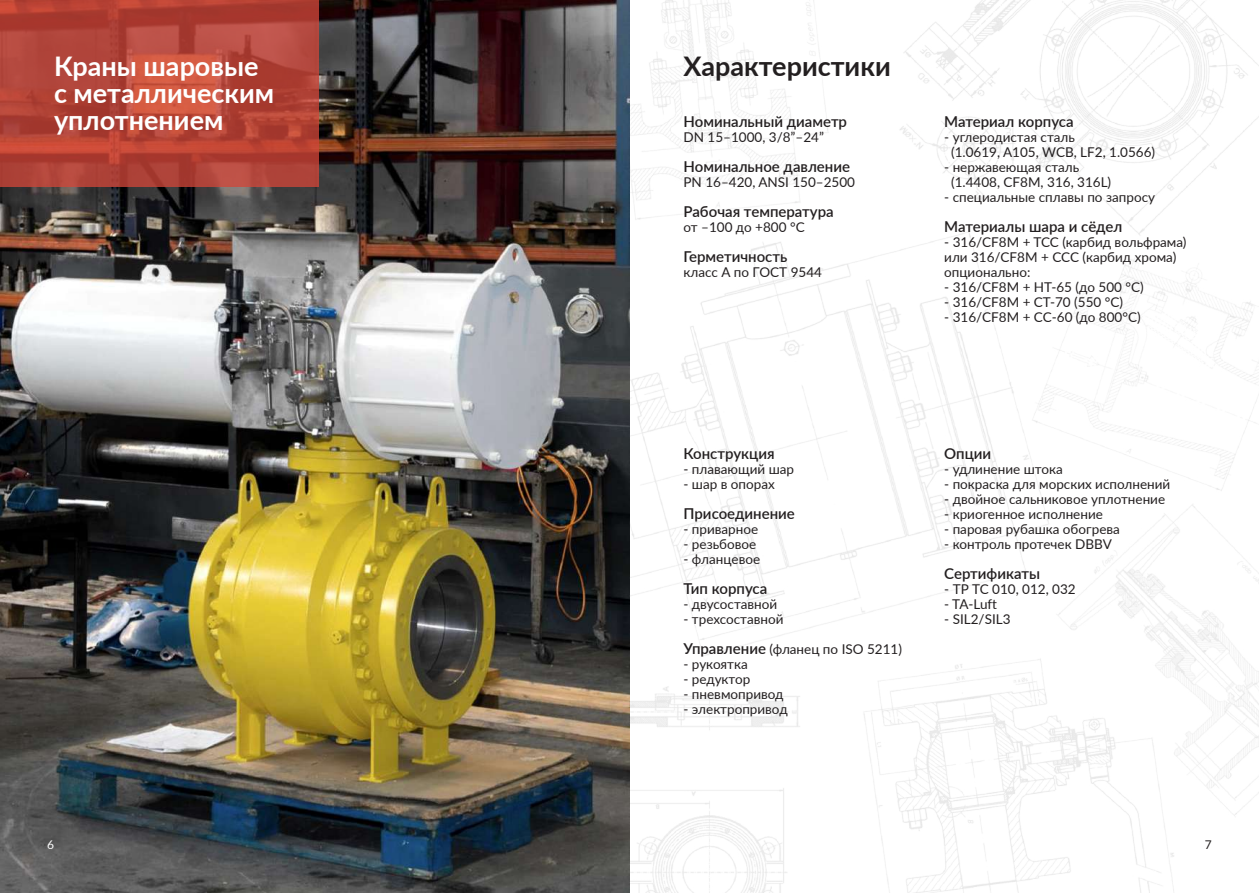
<style>
.page{position:relative;width:1259px;height:893px;background:#fff}
.page>*{position:absolute;margin:0;border:0;box-sizing:border-box;transform-origin:0 0}
.t1{font:700 27px/27px "Lato";color:#fff}
.t2{font:700 27px "Lato";color:#231f20}
.t3{font:600 15px "Lato";color:#231f20}
.t4{font:13.5px/15px "Lato";color:#231f20}
.t5{font:12px "Lato";color:#fff}
.t6{font:12px "Lato";color:#231f20}
.s1{font-weight:600;font-size:15px}
</style>
<div class="page">
<img style="left:0;top:0;width:1259px;height:893px">
<svg style="left:0;top:0;width:319px;height:187px;background:#b44438"></svg>
<h1 class="t1" style="left:54px;top:51px;width:222px">Краны шаровые с металлическим уплотнением</h1>
<p class="t5" style="left:47px;top:836px;width:8px">6</p>
<h1 class="t2" style="left:683px;top:46px;width:209px">Характеристики</h1>
<p class="t3" style="left:683px;top:111px;width:165px">Номинальный диаметр</p>
<p class="t4" style="left:683px;top:129px;width:142px">DN 15–1000, 3/8”–24”</p>
<p class="t3" style="left:683px;top:156px;width:168px">Номинальное давление</p>
<p class="t4" style="left:683px;top:174px;width:173px">PN 16–420, ANSI 150–2500</p>
<p class="t3" style="left:683px;top:201px;width:152px">Рабочая температура</p>
<p class="t4" style="left:683px;top:219px;width:123px">от –100 до +800 °С</p>
<p class="t3" style="left:683px;top:246px;width:105px">Герметичность</p>
<p class="t4" style="left:683px;top:264px;width:140px">класс А по ГОСТ 9544</p>
<p class="t3" style="left:944px;top:111px;width:131px">Материал корпуса</p>
<p class="t4" style="left:951px;top:129px;width:205px;text-indent:-7px">- углеродистая сталь<br>(1.0619, A105, WCB, LF2, 1.0566)</p>
<p class="t4" style="left:951px;top:159px;width:162px;text-indent:-7px">- нержавеющая сталь (1.4408, CF8M, 316, 316L)</p>
<p class="t4" style="left:944px;top:189px;width:212px">- специальные сплавы по запросу</p>
<p class="t3" style="left:944px;top:216px;width:180px">Материалы шара и сёдел</p>
<p class="t4" style="left:944px;top:234px;width:244px">- 316/CF8M + TCC (карбид вольфрама) или 316/CF8M + ССС (карбид хрома) опционально:</p>
<p class="t4" style="left:944px;top:279px;width:201px">- 316/CF8M + HT-65 (до 500 °С)</p>
<p class="t4" style="left:944px;top:294px;width:180px">- 316/CF8M + CT-70 (550 °С)</p>
<p class="t4" style="left:944px;top:309px;width:198px">- 316/CF8M + CC-60 (до 800°С)</p>
<p class="t3" style="left:683px;top:442px;width:92px">Конструкция</p>
<p class="t4" style="left:683px;top:461px;width:112px">- плавающий шар</p>
<p class="t4" style="left:683px;top:476px;width:93px">- шар в опорах</p>
<p class="t3" style="left:683px;top:502px;width:113px">Присоединение</p>
<p class="t4" style="left:683px;top:521px;width:76px">- приварное</p>
<p class="t4" style="left:683px;top:536px;width:74px">- резьбовое</p>
<p class="t4" style="left:683px;top:551px;width:78px">- фланцевое</p>
<p class="t3" style="left:683px;top:577px;width:85px">Тип корпуса</p>
<p class="t4" style="left:683px;top:596px;width:95px">- двусоставной</p>
<p class="t4" style="left:683px;top:611px;width:101px">- трехсоставной</p>
<p class="t4" style="left:683px;top:641px;width:220px"><span class="s1">Управление</span> (фланец по ISO 5211)</p>
<p class="t4" style="left:683px;top:656px;width:66px">- рукоятка</p>
<p class="t4" style="left:683px;top:671px;width:68px">- редуктор</p>
<p class="t4" style="left:683px;top:686px;width:102px">- пневмопривод</p>
<p class="t4" style="left:683px;top:701px;width:106px">- электропривод</p>
<p class="t3" style="left:944px;top:442px;width:48px">Опции</p>
<p class="t4" style="left:944px;top:461px;width:120px">- удлинение штока</p>
<p class="t4" style="left:944px;top:476px;width:228px">- покраска для морских исполнений</p>
<p class="t4" style="left:944px;top:491px;width:222px">- двойное сальниковое уплотнение</p>
<p class="t4" style="left:944px;top:506px;width:160px">- криогенное исполнение</p>
<p class="t4" style="left:944px;top:521px;width:177px">- паровая рубашка обогрева</p>
<p class="t4" style="left:944px;top:536px;width:169px">- контроль протечек DBBV</p>
<p class="t3" style="left:944px;top:562px;width:97px">Сертификаты</p>
<p class="t4" style="left:944px;top:581px;width:133px">- ТР ТС 010, 012, 032</p>
<p class="t4" style="left:944px;top:596px;width:54px">- TA-Luft</p>
<p class="t4" style="left:944px;top:611px;width:68px">- SIL2/SIL3</p>
<p class="t6" style="left:1205px;top:836px;width:8px">7</p>
</div>
